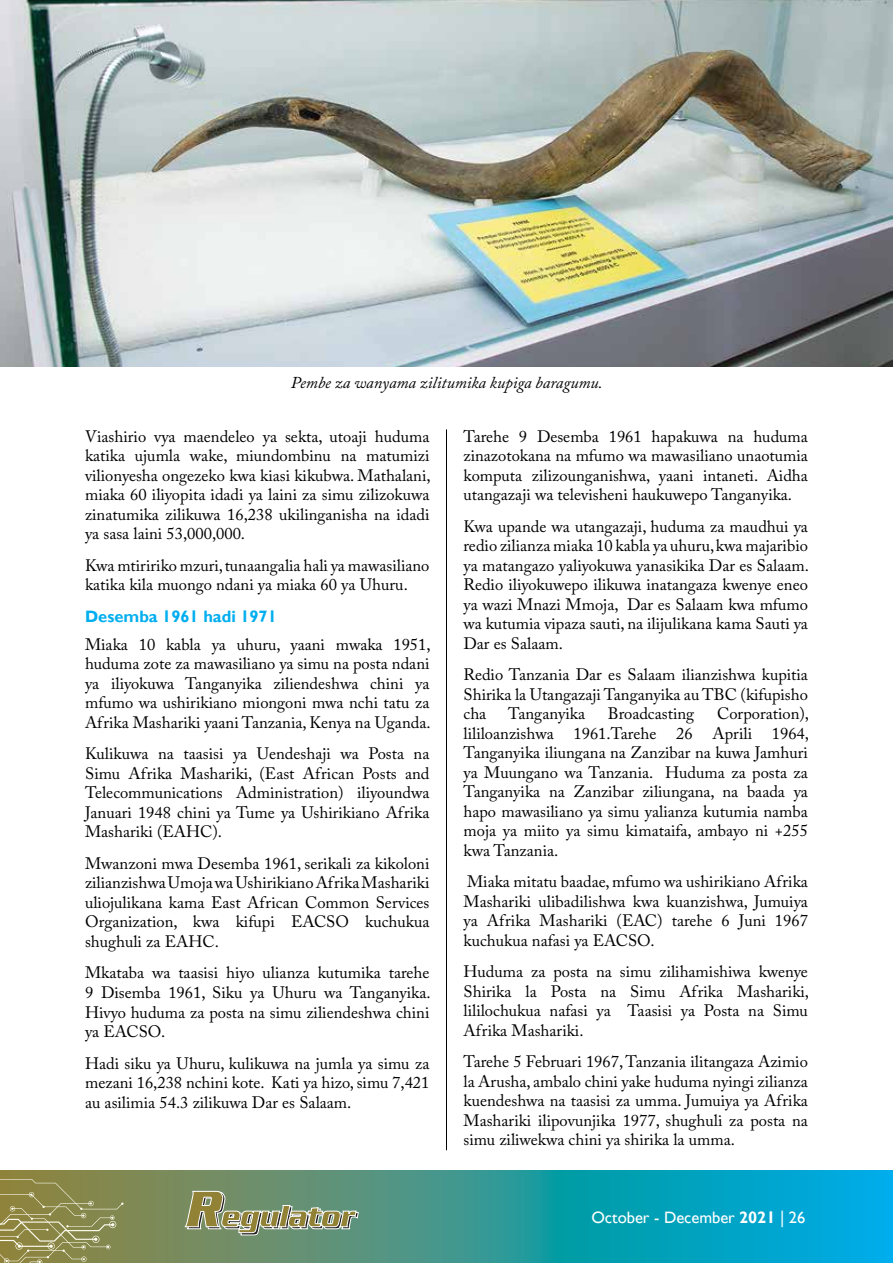
<style>
.page{position:relative;width:893px;height:1263px;background:#fff}
.page>*{position:absolute;margin:0;border:0;box-sizing:border-box;transform-origin:0 0}
.t1{font:16.5px/19.5px "Adobe Caslon Pro";color:#000;text-align:justify}
.t2{font:italic 16.5px "Adobe Caslon Pro";color:#000}
.t3{font:16.5px "Gill Sans";color:#fff}
.t4{font:700 16.5px "Gill Sans";color:#00aeef}
.s1{font-weight:700}
</style>
<div class="page">
<svg style="left:0;top:1170px;width:893px;height:93px;background:#2c9a9f"></svg>
<svg style="left:0;top:1179px;width:124px;height:84px;background:#929055"></svg>
<svg style="left:185px;top:1191px;width:174px;height:44px;background:#879874"></svg>
<img style="left:0;top:0;width:893px;height:367px">
<hr style="left:446px;top:429px;width:1px;height:721px;background:#000">
<p class="t2" style="left:291px;top:373px;width:313px">Pembe za wanyama zilitumika kupiga baragumu.</p>
<p class="t1" style="left:85px;top:426px;width:347px">Viashirio vya maendeleo ya sekta, utoaji huduma katika ujumla wake, miundombinu na matumizi vilionyesha ongezeko kwa kiasi kikubwa. Mathalani, miaka 60 iliyopita idadi ya laini za simu zilizokuwa zinatumika zilikuwa 16,238 ukilinganisha na idadi ya sasa laini 53,000,000.</p>
<p class="t1" style="left:85px;top:555px;width:346px">Kwa mtiririko mzuri, tunaangalia hali ya mawasiliano katika kila muongo ndani ya miaka 60 ya Uhuru.</p>
<p class="t4" style="left:85px;top:606px;width:193px">Desemba 1961 hadi 1971</p>
<p class="t1" style="left:85px;top:634px;width:347px">Miaka 10 kabla ya uhuru, yaani mwaka 1951, huduma zote za mawasiliano ya simu na posta ndani ya iliyokuwa Tanganyika ziliendeshwa chini ya mfumo wa ushirikiano miongoni mwa nchi tatu za Afrika Mashariki yaani Tanzania, Kenya na Uganda.</p>
<p class="t1" style="left:85px;top:744px;width:346px">Kulikuwa na taasisi ya Uendeshaji wa Posta na Simu Afrika Mashariki, (East African Posts and Telecommunications Administration) iliyoundwa Januari 1948 chini ya Tume ya Ushirikiano Afrika Mashariki (EAHC).</p>
<p class="t1" style="left:85px;top:853px;width:346px">Mwanzoni mwa Desemba 1961, serikali za kikoloni zilianzishwa Umoja wa Ushirikiano Afrika Mashariki uliojulikana kama East African Common Services Organization, kwa kifupi EACSO kuchukua shughuli za EAHC.</p>
<p class="t1" style="left:85px;top:963px;width:347px">Mkataba wa taasisi hiyo ulianza kutumika tarehe 9 Disemba 1961, Siku ya Uhuru wa Tanganyika.<br>Hivyo huduma za posta na simu ziliendeshwa chini ya EACSO.</p>
<p class="t1" style="left:85px;top:1053px;width:346px">Hadi siku ya Uhuru, kulikuwa na jumla ya simu za mezani 16,238 nchini kote. Kati ya hizo, simu 7,421 au asilimia 54.3 zilikuwa Dar es Salaam.</p>
<p class="t1" style="left:463px;top:426px;width:346px">Tarehe 9 Desemba 1961 hapakuwa na huduma zinazotokana na mfumo wa mawasiliano unaotumia komputa zilizounganishwa, yaani intaneti. Aidha utangazaji wa televisheni haukuwepo Tanganyika.</p>
<p class="t1" style="left:463px;top:516px;width:347px">Kwa upande wa utangazaji, huduma za maudhui ya redio zilianza miaka 10 kabla ya uhuru, kwa majaribio ya matangazo yaliyokuwa yanasikika Dar es Salaam.<br>Redio iliyokuwepo ilikuwa inatangaza kwenye eneo ya wazi Mnazi Mmoja, Dar es Salaam kwa mfumo wa kutumia vipaza sauti, na ilijulikana kama Sauti ya Dar es Salaam.</p>
<p class="t1" style="left:463px;top:665px;width:346px">Redio Tanzania Dar es Salaam ilianzishwa kupitia Shirika la Utangazaji Tanganyika au TBC (kifupisho cha</p>
<p class="t1" style="left:463px;top:704px;width:347px;text-indent:254px">Corporation), lililoanzishwa 1961.Tarehe 26 Aprili 1964, Tanganyika iliungana na Zanzibar na kuwa Jamhuri ya Muungano wa Tanzania. Huduma za posta za Tanganyika na Zanzibar ziliungana, na baada ya hapo mawasiliano ya simu yalianza kutumia namba moja ya miito ya simu kimataifa, ambayo ni +255 kwa Tanzania.</p>
<p class="t1" style="left:463px;top:872px;width:346px">Miaka mitatu baadae, mfumo wa ushirikiano Afrika Mashariki ulibadilishwa kwa kuanzishwa, Jumuiya ya Afrika Mashariki (EAC) tarehe 6 Juni 1967 kuchukua nafasi ya EACSO.</p>
<p class="t1" style="left:463px;top:962px;width:347px">Huduma za posta na simu zilihamishiwa kwenye Shirika la Posta na Simu Afrika Mashariki, lililochukua nafasi ya Taasisi ya Posta na Simu Afrika Mashariki.</p>
<p class="t1" style="left:463px;top:1052px;width:346px">Tarehe 5 Februari 1967, Tanzania ilitangaza Azimio la Arusha, ambalo chini yake huduma nyingi zilianza kuendeshwa na taasisi za umma. Jumuiya ya Afrika Mashariki ilipovunjika 1977, shughuli za posta na simu ziliwekwa chini ya shirika la umma.</p>
<p class="t1" style="left:508px;top:704px;width:78px">Tanganyika</p>
<p class="t1" style="left:608px;top:704px;width:88px">Broadcasting</p>
<p class="t3" style="left:591px;top:1208px;width:215px">October - December <span class="s1">2021</span> | 26</p>
</div>
